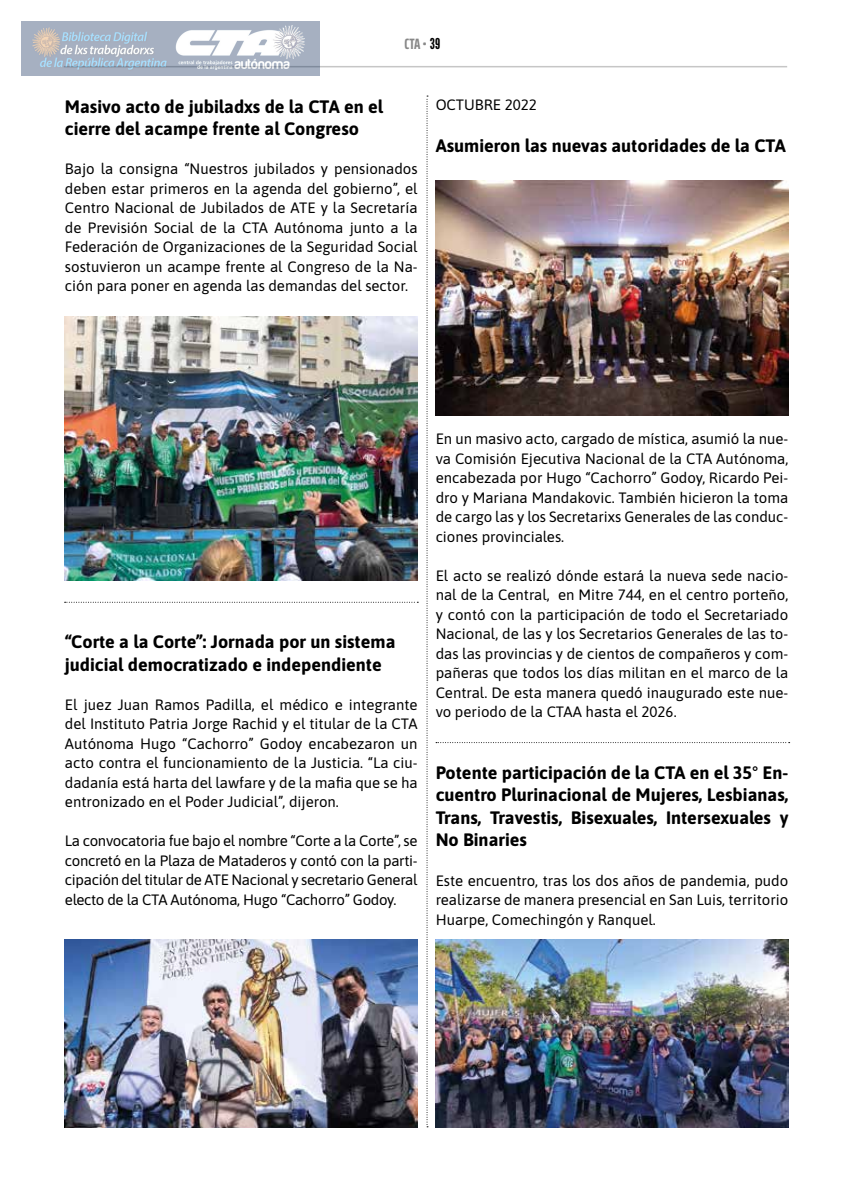
<style>
.page{position:relative;width:851px;height:1191px;background:#fff}
.page>*{position:absolute;margin:0;border:0;box-sizing:border-box;transform-origin:0 0}
.t1{font:700 18px/22.5px "Asap";color:#000}
.t2{font:15px/19.5px "Asap";color:#000;text-align:justify}
.t3{font:700 extra-condensed 15px "Saira";color:#878787}
.s1{font-family:"League Gothic";font-weight:400;font-stretch:normal;color:#000}
</style>
<div class="page">
<hr style="left:64px;top:66px;width:723px;height:1px;background:#c6c6c6">
<svg style="left:426px;top:96px;width:2px;height:1031px"></svg>
<svg style="left:65px;top:602px;width:353px;height:1px"></svg>
<svg style="left:436px;top:742px;width:353px;height:1px"></svg>
<img style="left:65px;top:316px;width:352px;height:264px">
<img style="left:64px;top:939px;width:353px;height:188px">
<img style="left:435px;top:180px;width:353px;height:235px">
<img style="left:435px;top:939px;width:353px;height:188px">
<img style="left:21px;top:21px;width:298px;height:55px">
<p class="t3" style="left:404px;top:31px;width:37px">CTA • <span class="s1">39</span></p>
<p class="t1" style="left:65px;top:94px;width:319px">Masivo acto de jubiladxs de la CTA en el cierre del acampe frente al Congreso</p>
<p class="t2" style="left:65px;top:158px;width:354px">Bajo la consigna “Nuestros jubilados y pensionados deben estar primeros en la agenda del gobierno”, el Centro Nacional de Jubilados de ATE y la Secretaría de Previsión Social de la CTA Autónoma junto a la Federación de Organizaciones de la Seguridad Social sostuvieron un acampe frente al Congreso de la Na&shy;ción para poner en agenda las demandas del sector.</p>
<p class="t2" style="left:435px;top:94px;width:103px">OCTUBRE 2022</p>
<p class="t1" style="left:435px;top:133px;width:351px">Asumieron las nuevas autoridades de la CTA</p>
<p class="t1" style="left:65px;top:630px;width:332px">“Corte a la Corte”: Jornada por un sistema judicial democratizado e independiente</p>
<p class="t2" style="left:65px;top:694px;width:354px">El juez Juan Ramos Padilla, el médico e integrante del Instituto Patria Jorge Rachid y el titular de la CTA Autónoma Hugo “Cachorro” Godoy encabezaron un acto contra el funcionamiento de la Justicia. “La ciu&shy;dadanía está harta del lawfare y de la mafia que se ha entronizado en el Poder Judicial”, dijeron.</p>
<p class="t2" style="left:65px;top:830px;width:354px">La convocatoria fue bajo el nombre “Corte a la Corte”, se concretó en la Plaza de Mataderos y contó con la parti&shy;cipación del titular de ATE Nacional y secretario General electo de la CTA Autónoma, Hugo “Cachorro” Godoy.</p>
<p class="t2" style="left:435px;top:428px;width:354px">En un masivo acto, cargado de mística, asumió la nue&shy;va Comisión Ejecutiva Nacional de la CTA Autónoma, encabezada por Hugo “Cachorro” Godoy, Ricardo Pei&shy;dro y Mariana Mandakovic. También hicieron la toma de cargo las y los Secretarixs Generales de las conduc&shy;ciones provinciales.</p>
<p class="t2" style="left:435px;top:565px;width:354px">El acto se realizó dónde estará la nueva sede nacio&shy;nal de la Central, en Mitre 744, en el centro porteño, y contó con la participación de todo el Secretariado Nacional, de las y los Secretarios Generales de las to&shy;das las provincias y de cientos de compañeros y com&shy;pañeras que todos los días militan en el marco de la Central. De esta manera quedó inaugurado este nue&shy;vo periodo de la CTAA hasta el 2026.</p>
<p class="t1" style="left:435px;top:760px;width:354px;text-align:justify">Potente participación de la CTA en el 35° En&shy;cuentro Plurinacional de Mujeres, Lesbianas, Trans, Travestis, Bisexuales, Intersexuales y No Binaries</p>
<p class="t2" style="left:435px;top:869px;width:354px">Este encuentro, tras los dos años de pandemia, pudo realizarse de manera presencial en San Luis, territorio Huarpe, Comechingón y Ranquel.</p>
</div>
